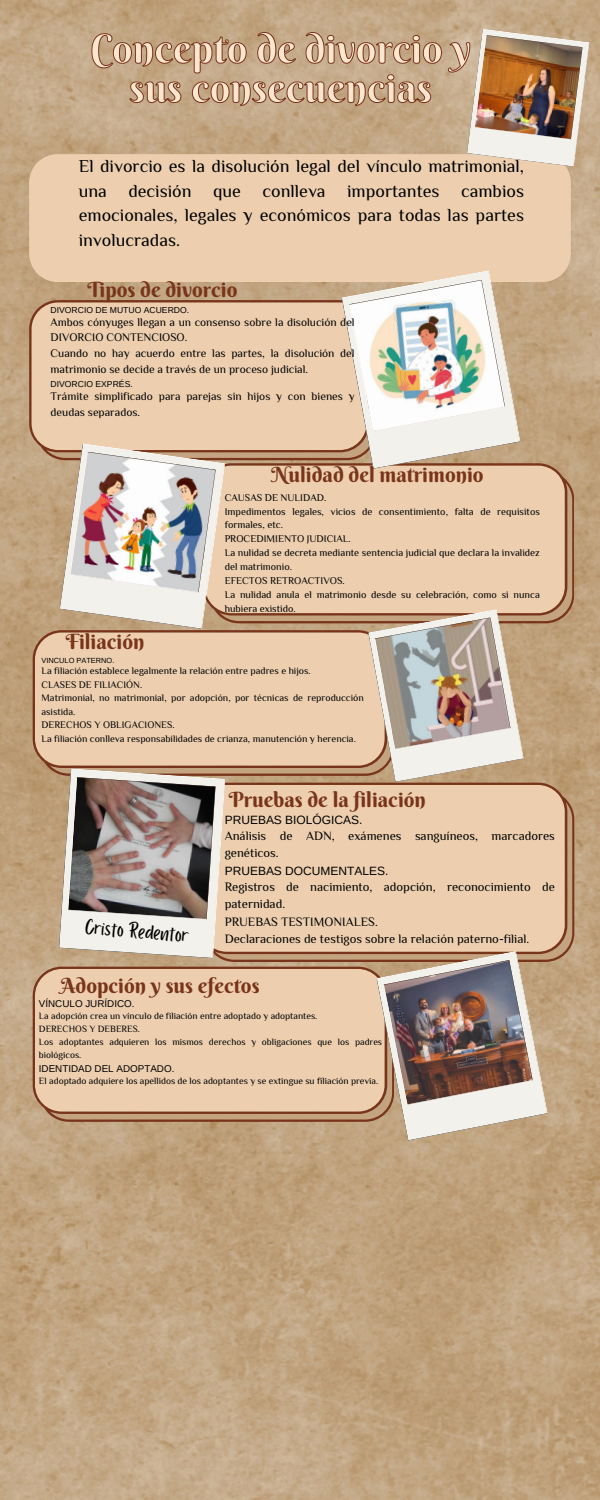
<style>
.page{position:relative;width:600px;height:1500px;background:#fff}
.page>*{position:absolute;margin:0;border:0;box-sizing:border-box;transform-origin:0 0}
.t1{font:40.2px/39.3px "Berkshire Swash";color:#fde6cf;text-align:center}
.t2{font:22.8px "Porcelain";color:#000}
.t3{font:21px "Berkshire Swash";color:#79351b}
.t4{font:18px/24.8px "El Messiri";color:#000;text-align:justify}
.t5{font:12.6px/17.2px "El Messiri";color:#000}
.t6{font:12px "Arimo";color:#000}
.t7{font:11.5px/15.8px "El Messiri";color:#000}
.t8{font:10.2px/13.8px "El Messiri";color:#000}
.t9{font:9.9px/13.6px "El Messiri";color:#000}
.t10{font:9.8px "Arimo";color:#000}
.t11{font:9.5px/12.9px "El Messiri";color:#000}
.t12{font:8.6px "Arimo";color:#000}
.t13{font:7.4px "Arimo";color:#000}
</style>
<div class="page">
<img style="left:0;top:0;width:600px;height:1500px">
<div style="left:29px;top:154px;width:542px;height:128px;background:#edcfb0"></div>
<div style="left:29px;top:300px;width:312px;height:160px;background:#edcfb0"></div>
<svg style="left:225px;top:463px;width:349px;height:160px;background:#e7c7a8"></svg>
<svg style="left:33px;top:630px;width:335px;height:146px;background:#e6c6a7"></svg>
<svg style="left:198px;top:783px;width:376px;height:179px;background:#e7c7a8"></svg>
<svg style="left:33px;top:967px;width:343px;height:155px;background:#e5c5a6"></svg>
<svg style="left:341px;top:270px;width:180px;height:199px"></svg>
<svg style="left:59px;top:443px;width:166px;height:186px;background:#d0c4bb"></svg>
<svg style="left:368px;top:609px;width:156px;height:173px;background:#c3b4a5"></svg>
<svg style="left:59px;top:768px;width:166px;height:190px;background:#a89b93"></svg>
<img style="left:376px;top:951px;width:172px;height:190px">
<svg style="left:91px;top:29px;width:499px;height:138px;background:#bfa182"></svg>
<h1 class="t1" style="left:90px;top:29px;width:382px">Concepto de divorcio y sus consecuencias</h1>
<p class="t4" style="left:79px;top:153px;width:447px">El divorcio es la disolución legal del vínculo matrimonial, una decisión que conlleva importantes cambios emocionales, legales y económicos para todas las partes involucradas.</p>
<p class="t3" style="left:87px;top:277px;width:152px">Tipos de divorcio</p>
<p class="t12" style="left:51px;top:305px;width:140px">DIVORCIO DE MUTUO ACUERDO.</p>
<p class="t7" style="left:51px;top:314px;width:306px">Ambos cónyuges llegan a un consenso sobre la disolución del DIVORCIO CONTENCIOSO.<br>Cuando no hay acuerdo entre las partes, la disolución del matrimonio se decide a través de un proceso judicial.</p>
<p class="t12" style="left:51px;top:380px;width:84px">DIVORCIO EXPRÉS.</p>
<p class="t7" style="left:51px;top:388px;width:306px">Trámite simplificado para parejas sin hijos y con bienes y deudas separados.</p>
<p class="t3" style="left:271px;top:462px;width:214px">Nulidad del matrimonio</p>
<h2 class="t8" style="left:225px;top:490px;width:103px">CAUSAS DE NULIDAD.</h2>
<p class="t8" style="left:225px;top:504px;width:317px">Impedimentos legales, vicios de consentimiento, falta de requisitos formales, etc.</p>
<p class="t8" style="left:225px;top:532px;width:128px">PROCEDIMIENTO JUDICIAL.</p>
<p class="t8" style="left:225px;top:546px;width:317px">La nulidad se decreta mediante sentencia judicial que declara la invalidez del matrimonio.</p>
<p class="t8" style="left:225px;top:573px;width:122px">EFECTOS RETROACTIVOS.</p>
<p class="t8" style="left:225px;top:587px;width:317px">La nulidad anula el matrimonio desde su celebración, como si nunca hubiera existido.</p>
<p class="t3" style="left:66px;top:628px;width:80px">Filiación</p>
<p class="t13" style="left:41px;top:656px;width:74px">VINCULO PATERNO.</p>
<p class="t9" style="left:41px;top:664px;width:271px">La filiación establece legalmente la relación entre padres e hijos.</p>
<h2 class="t9" style="left:41px;top:677px;width:102px">CLASES DE FILIACIÓN.</h2>
<p class="t9" style="left:41px;top:691px;width:324px">Matrimonial, no matrimonial, por adopción, por técnicas de reproducción asistida.</p>
<h2 class="t9" style="left:41px;top:718px;width:135px">DERECHOS Y OBLIGACIONES.</h2>
<h2 class="t9" style="left:41px;top:732px;width:316px">La filiación conlleva responsabilidades de crianza, manutención y herencia.</h2>
<h4 class="t3" style="left:229px;top:786px;width:199px">Pruebas de la filiación</h4>
<p class="t6" style="left:225px;top:814px;width:139px">PRUEBAS BIOLÓGICAS.</p>
<p class="t5" style="left:225px;top:827px;width:332px">Análisis de ADN, exámenes sanguíneos, marcadores genéticos.</p>
<p class="t6" style="left:225px;top:865px;width:165px">PRUEBAS DOCUMENTALES.</p>
<p class="t5" style="left:225px;top:878px;width:332px">Registros de nacimiento, adopción, reconocimiento de paternidad.<br>PRUEBAS TESTIMONIALES.<br>Declaraciones de testigos sobre la relación paterno-filial.</p>
<p class="t3" style="left:60px;top:972px;width:201px">Adopción y sus efectos</p>
<p class="t10" style="left:39px;top:998px;width:97px">VÍNCULO JURÍDICO.</p>
<p class="t11" style="left:39px;top:1009px;width:280px">La adopción crea un vínculo de filiación entre adoptado y adoptantes.</p>
<p class="t11" style="left:39px;top:1022px;width:102px">DERECHOS Y DEBERES.</p>
<p class="t11" style="left:39px;top:1035px;width:345px">Los adoptantes adquieren los mismos derechos y obligaciones que los padres biológicos.</p>
<p class="t10" style="left:39px;top:1063px;width:137px">IDENTIDAD DEL ADOPTADO.</p>
<h2 class="t11" style="left:39px;top:1075px;width:341px">El adoptado adquiere los apellidos de los adoptantes y se extingue su filiación previa.</h2>
<p class="t2" style="left:86px;top:914px;width:106px;rotate:5deg">Cristo Redentor</p>
</div>
